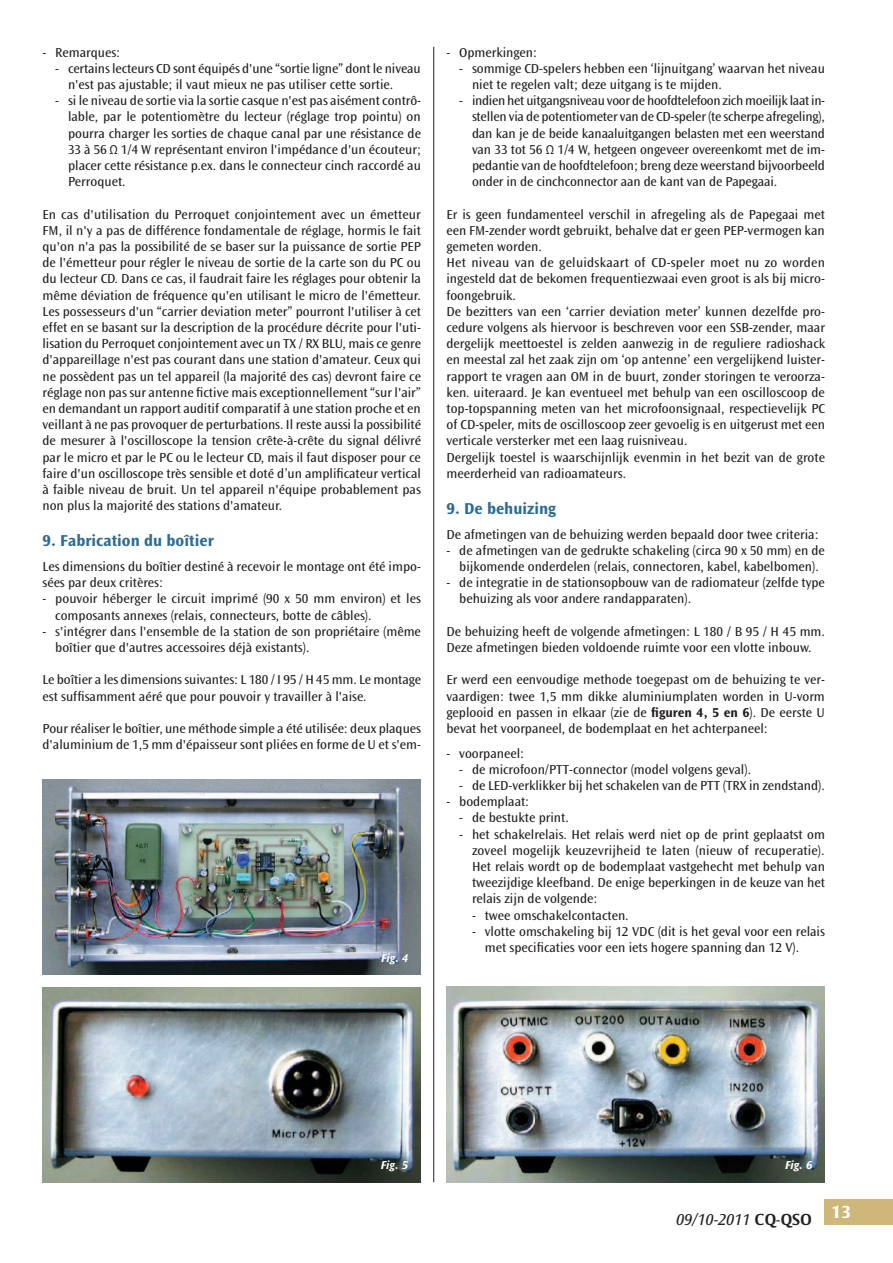
<style>
.page{position:relative;width:893px;height:1263px;background:#fff}
.page>*{position:absolute;margin:0;border:0;box-sizing:border-box;transform-origin:0 0}
.t1{font:700 16.5px "Ocean Sans Std";color:#2c6b97}
.t2{font:italic 16.5px "Ocean Sans Std";color:#231f20}
.t3{font:13.5px/16.2px "Ocean Sans Std";color:#231f20}
.t4{font:italic 700 12px "Ocean Sans Std";color:#fff}
.s1{font-weight:700}
.s2{font-family:"Strayhorn MT Std";font-weight:700;font-style:normal}
</style>
<div class="page">
<img style="left:43px;top:779px;width:378px;height:195px">
<img style="left:42px;top:987px;width:379px;height:195px">
<img style="left:446px;top:987px;width:379px;height:195px">
<hr style="left:433px;top:47px;width:1px;height:1135px;background:#231f20">
<div style="left:825px;top:1199px;width:68px;height:26px;background:#cfb67a"></div>
<p class="t3" style="left:43px;top:44px;width:79px">- Remarques:</p>
<p class="t3" style="left:68px;top:60px;width:354px;text-indent:-13px">- certains lecteurs CD sont équipés d'une “sortie ligne” dont le niveau n'est pas ajustable; il vaut mieux ne pas utiliser cette sortie.</p>
<p class="t3" style="left:68px;top:93px;width:354px;text-align:justify;text-indent:-13px">- si le niveau de sortie via la sortie casque n'est pas aisément contrô&shy;lable, par le potentiomètre du lecteur (réglage trop pointu) on pourra charger les sorties de chaque canal par une résistance de 33 à 56 Ω 1/4 W représentant environ l'impédance d'un écouteur; placer cette résistance p.ex. dans le connecteur cinch raccordé au Perroquet.</p>
<p class="t3" style="left:43px;top:206px;width:380px;text-align:justify">En cas d'utilisation du Perroquet conjointement avec un émetteur FM, il n'y a pas de différence fondamentale de réglage, hormis le fait qu'on n'a pas la possibilité de se baser sur la puissance de sortie PEP de l'émetteur pour régler le niveau de sortie de la carte son du PC ou du lecteur CD. Dans ce cas, il faudrait faire les réglages pour obtenir la même déviation de fréquence qu'en utilisant le micro de l'émetteur.<br>Les possesseurs d'un “carrier deviation meter” pourront l'utiliser à cet effet en se basant sur la description de la procédure décrite pour l'uti&shy;lisation du Perroquet conjointement avec un TX / RX BLU, mais ce genre d'appareillage n'est pas courant dans une station d'amateur. Ceux qui ne possèdent pas un tel appareil (la majorité des cas) devront faire ce réglage non pas sur antenne fictive mais exceptionnellement “sur l'air” en demandant un rapport auditif comparatif à une station proche et en veillant à ne pas provoquer de perturbations. Il reste aussi la possibilité de mesurer à l'oscilloscope la tension crête-à-crête du signal délivré par le micro et par le PC ou le lecteur CD, mais il faut disposer pour ce faire d'un oscilloscope très sensible et doté d’un amplificateur vertical à faible niveau de bruit. Un tel appareil n'équipe probablement pas non plus la majorité des stations d'amateur.</p>
<p class="t1" style="left:43px;top:531px;width:173px">9. Fabrication du boîtier</p>
<p class="t3" style="left:43px;top:558px;width:380px">Les dimensions du boîtier destiné à recevoir le montage ont été impo&shy;sées par deux critères:</p>
<p class="t3" style="left:55px;top:591px;width:367px;text-indent:-13px">- pouvoir héberger le circuit imprimé (90 x 50 mm environ) et les composants annexes (relais, connecteurs, botte de câbles).</p>
<p class="t3" style="left:55px;top:623px;width:367px;text-indent:-13px">- s'intégrer dans l'ensemble de la station de son propriétaire (même boîtier que d'autres accessoires déjà existants).</p>
<p class="t3" style="left:43px;top:672px;width:380px">Le boîtier a les dimensions suivantes: L 180 / I 95 / H 45 mm. Le montage est suffisamment aéré que pour pouvoir y travailler à l'aise.</p>
<p class="t3" style="left:43px;top:720px;width:380px">Pour réaliser le boîtier, une méthode simple a été utilisée: deux plaques d'aluminium de 1,5 mm d'épaisseur sont pliées en forme de U et s'em-</p>
<p class="t4" style="left:381px;top:951px;width:29px">Fig. 4</p>
<p class="t3" style="left:446px;top:44px;width:92px">- Opmerkingen:</p>
<p class="t3" style="left:472px;top:60px;width:354px;text-indent:-13px">- sommige CD-spelers hebben een ‘lijnuitgang’ waarvan het niveau niet te regelen valt; deze uitgang is te mijden.</p>
<p class="t3" style="left:472px;top:93px;width:354px;text-align:justify;text-indent:-13px">- indien het uitgangsniveau voor de hoofdtelefoon zich moeilijk laat in&shy;stellen via de potentiometer van de CD-speler (te scherpe afregeling), dan kan je de beide kanaaluitgangen belasten met een weerstand van 33 tot 56 Ω 1/4 W, hetgeen ongeveer overeenkomt met de im&shy;pedantie van de hoofdtelefoon; breng deze weerstand bijvoorbeeld onder in de cinchconnector aan de kant van de Papegaai.</p>
<p class="t3" style="left:446px;top:206px;width:380px">Er is geen fundamenteel verschil in afregeling als de Papegaai met een FM-zender wordt gebruikt, behalve dat er geen PEP-vermogen kan gemeten worden.<br>Het niveau van de geluidskaart of CD-speler moet nu zo worden ingesteld dat de bekomen frequentiezwaai even groot is als bij micro&shy;foongebruik.<br>De bezitters van een ‘carrier deviation meter’ kunnen dezelfde pro&shy;cedure volgens als hiervoor is beschreven voor een SSB-zender, maar dergelijk meettoestel is zelden aanwezig in de reguliere radioshack en meestal zal het zaak zijn om ‘op antenne’ een vergelijkend luister&shy;rapport te vragen aan OM in de buurt, zonder storingen te veroorza&shy;ken. uiteraard. Je kan eventueel met behulp van een oscilloscoop de top-topspanning meten van het microfoonsignaal, respectievelijk PC of CD-speler, mits de oscilloscoop zeer gevoelig is en uitgerust met een verticale versterker met een laag ruisniveau.<br>Dergelijk toestel is waarschijnlijk evenmin in het bezit van de grote meerderheid van radioamateurs.</p>
<p class="t1" style="left:446px;top:499px;width:111px">9. De behuizing</p>
<p class="t3" style="left:446px;top:526px;width:374px">De afmetingen van de behuizing werden bepaald door twee criteria:</p>
<p class="t3" style="left:446px;top:542px;width:380px;text-align:center">- de afmetingen van de gedrukte schakeling (circa 90 x 50 mm) en de bijkomende onderdelen (relais, connectoren, kabel, kabelbomen).</p>
<p class="t3" style="left:459px;top:575px;width:367px;text-indent:-13px">- de integratie in de stationsopbouw van de radiomateur (zelfde type behuizing als voor andere randapparaten).</p>
<p class="t3" style="left:446px;top:623px;width:380px">De behuizing heeft de volgende afmetingen: L 180 / B 95 / H 45 mm.<br>Deze afmetingen bieden voldoende ruimte voor een vlotte inbouw.</p>
<p class="t3" style="left:446px;top:672px;width:380px;text-align:justify">Er werd een eenvoudige methode toegepast om de behuizing te ver&shy;vaardigen: twee 1,5 mm dikke aluminiumplaten worden in U-vorm geplooid en passen in elkaar (zie de <span class="s1">figuren 4, 5 en 6</span>). De eerste U bevat het voorpaneel, de bodemplaat en het achterpaneel:</p>
<p class="t3" style="left:446px;top:745px;width:79px">- voorpaneel:</p>
<p class="t3" style="left:459px;top:761px;width:293px">- de microfoon/PTT-connector (model volgens geval).</p>
<p class="t3" style="left:459px;top:778px;width:367px">- de LED-verklikker bij het schakelen van de PTT (TRX in zendstand).</p>
<p class="t3" style="left:446px;top:794px;width:84px">- bodemplaat:</p>
<p class="t3" style="left:459px;top:810px;width:111px">- de bestukte print.</p>
<p class="t3" style="left:472px;top:826px;width:354px;text-align:justify;text-indent:-13px">- het schakelrelais. Het relais werd niet op de print geplaatst om zoveel mogelijk keuzevrijheid te laten (nieuw of recuperatie).<br>Het relais wordt op de bodemplaat vastgehecht met behulp van tweezijdige kleefband. De enige beperkingen in de keuze van het relais zijn de volgende:</p>
<p class="t3" style="left:472px;top:907px;width:158px">- twee omschakelcontacten.</p>
<p class="t3" style="left:485px;top:923px;width:342px;text-indent:-13px">- vlotte omschakeling bij 12 VDC (dit is het geval voor een relais met specificaties voor een iets hogere spanning dan 12 V).</p>
<p class="t4" style="left:381px;top:1159px;width:29px">Fig. 5</p>
<p class="t4" style="left:785px;top:1159px;width:29px">Fig. 6</p>
<p class="t2" style="left:676px;top:1210px;width:176px">09/10-2011 <span class="s2">CQ-QSO</span> <sup>13</sup></p>
</div>
